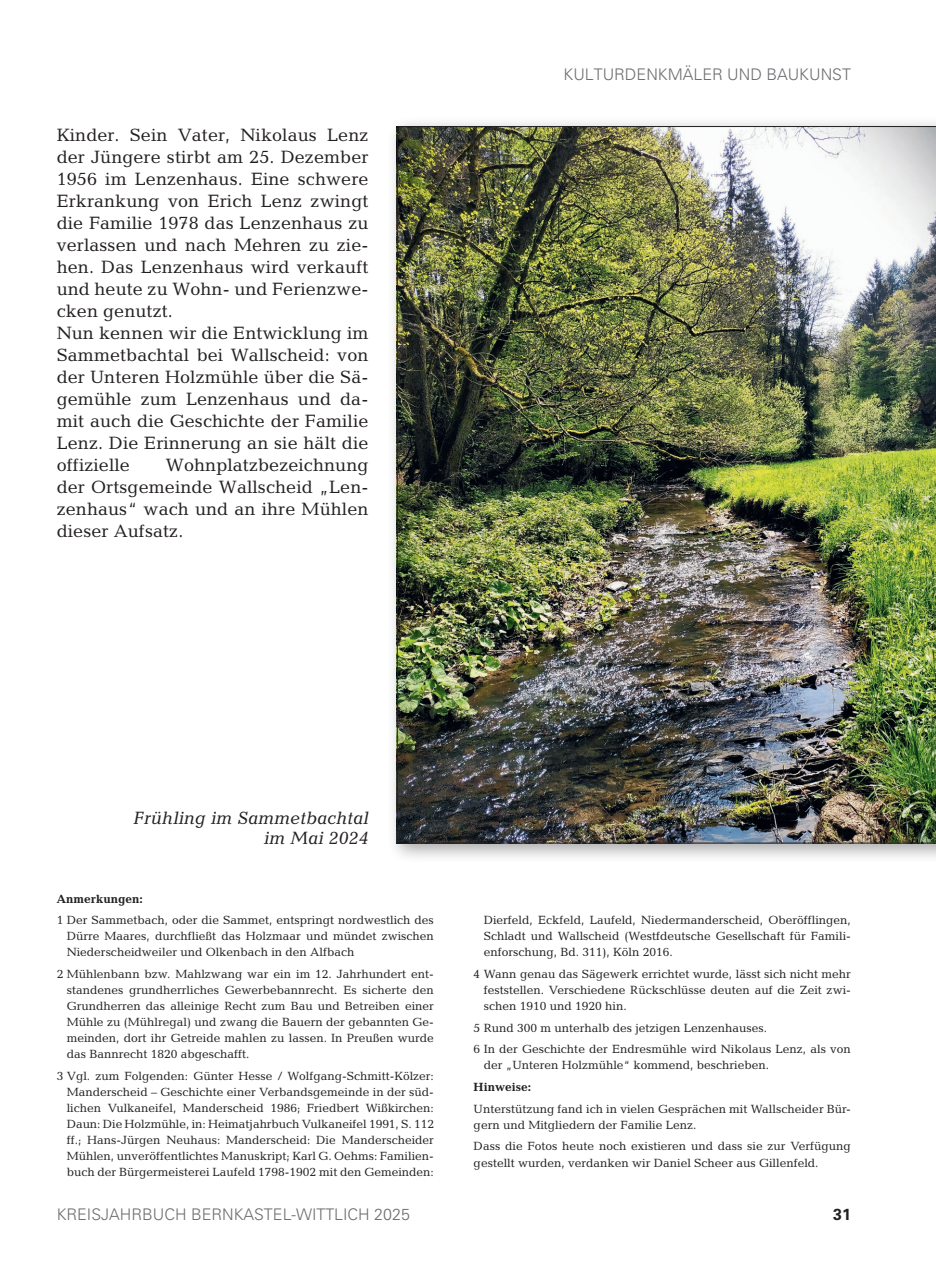
<style>
.page{position:relative;width:936px;height:1276px;background:#fff}
.page>*{position:absolute;margin:0;border:0;box-sizing:border-box;transform-origin:0 0}
.t1{font:18px/22px "Candida";letter-spacing:.005em;color:#231f20}
.t2{font:italic 18px/20px "Candida";color:#231f20;text-align:right}
.t3{font:300 16px "Univers LT Pro 45";color:#6c6d70}
.t4{font:700 16px "Univers LT Pro 65";color:#231f20}
.t5{font:12px/16px "Candida";color:#231f20;text-align:justify}
.t6{font:700 12px "Candida";color:#231f20}
</style>
<div class="page">
<div style="left:386px;top:116px;width:549px;height:748px;background:#231f20;opacity:.4"></div>
<img style="left:397px;top:126px;width:538px;height:717px">
<p class="t1" style="left:57px;top:124px;width:313px">Kinder. Sein Vater, Nikolaus Lenz der Jüngere stirbt am 25. Dezember<br>1956 im Lenzenhaus. Eine schwere<br>Erkrankung von Erich Lenz zwingt die Familie 1978 das Lenzenhaus zu verlassen und nach Mehren zu zie&shy;hen. Das Lenzenhaus wird verkauft und heute zu Wohn- und Ferienzwe&shy;cken genutzt.<br>Nun kennen wir die Entwicklung im<br>Sammetbachtal bei Wallscheid: von der Unteren Holzmühle über die Sä&shy;gemühle zum Lenzenhaus und da&shy;mit auch die Geschichte der Familie<br>Lenz. Die Erinnerung an sie hält die offizielle</p>
<h1 class="t1" style="left:57px;top:454px;width:313px;text-align:justify;text-indent:109px">Wohnplatzbezeichnung der Ortsgemeinde Wallscheid „Len&shy;zenhaus“ wach und an ihre Mühlen dieser Aufsatz.</h1>
<h2 class="t3" style="left:563px;top:63px;width:289px">KULTURDENKMÄLER UND BAUKUNST</h2>
<h1 class="t2" style="left:133px;top:808px;width:237px">Frühling im Sammetbachtal im Mai 2024</h1>
<p class="t6" style="left:57px;top:892px;width:87px">Anmerkungen:</p>
<p class="t5" style="left:67px;top:912px;width:369px;text-indent:-10px">1 Der Sammetbach, oder die Sammet, entspringt nordwestlich des Dürre Maares, durchfließt das Holzmaar und mündet zwischen Niederscheidweiler und Olkenbach in den Alfbach</p>
<p class="t5" style="left:67px;top:966px;width:369px;text-indent:-10px">2 Mühlenbann bzw. Mahlzwang war ein im 12. Jahrhundert ent&shy;standenes grundherrliches Gewerbebannrecht. Es sicherte den Grundherren das alleinige Recht zum Bau und Betreiben einer Mühle zu (Mühlregal) und zwang die Bauern der gebannten Ge&shy;meinden, dort ihr Getreide mahlen zu lassen. In Preußen wurde das Bannrecht 1820 abgeschafft.</p>
<p class="t5" style="left:67px;top:1067px;width:369px;text-indent:-10px">3 Vgl. zum Folgenden: Günter Hesse / Wolfgang-Schmitt-Kölzer:<br>Manderscheid – Geschichte einer Verbandsgemeinde in der süd&shy;lichen Vulkaneifel, Manderscheid 1986; Friedbert Wißkirchen:<br>Daun: Die Holzmühle, in: Heimatjahrbuch Vulkaneifel 1991, S. 112 ff.; Hans-Jürgen Neuhaus: Manderscheid: Die Manderscheider Mühlen, unveröffentlichtes Manuskript; Karl G. Oehms: Familien&shy;buch der Bürgermeisterei Laufeld 1798-1902 mit den Gemeinden:</p>
<p class="t5" style="left:483px;top:912px;width:369px">Dierfeld, Eckfeld, Laufeld, Niedermanderscheid, Oberöfflingen, Schladt und Wallscheid (Westfdeutsche Gesellschaft für Famili&shy;enforschung, Bd. 311), Köln 2016.</p>
<p class="t5" style="left:483px;top:966px;width:369px;text-indent:-10px">4 Wann genau das Sägewerk errichtet wurde, lässt sich nicht mehr feststellen. Verschiedene Rückschlüsse deuten auf die Zeit zwi&shy;schen 1910 und 1920 hin.</p>
<p class="t5" style="left:473px;top:1017px;width:379px;line-height:21.6px">5 Rund 300 m unterhalb des jetzigen Lenzenhauses.<br>6 In der Geschichte der Endresmühle wird Nikolaus Lenz, als von</p>
<p class="t5" style="left:483px;top:1057px;width:287px">der „Unteren Holzmühle“ kommend, beschrieben.</p>
<p class="t6" style="left:473px;top:1080px;width:59px">Hinweise:</p>
<p class="t5" style="left:473px;top:1100px;width:379px">Unterstützung fand ich in vielen Gesprächen mit Wallscheider Bür&shy;gern und Mitgliedern der Familie Lenz.</p>
<p class="t5" style="left:473px;top:1138px;width:379px">Dass die Fotos heute noch existieren und dass sie zur Verfügung gestellt wurden, verdanken wir Daniel Scheer aus Gillenfeld.</p>
<h2 class="t3" style="left:57px;top:1203px;width:354px">KREISJAHRBUCH BERNKASTEL-WITTLICH 2025</h2>
<h2 class="t4" style="left:833px;top:1202px;width:19px">31</h2>
</div>
